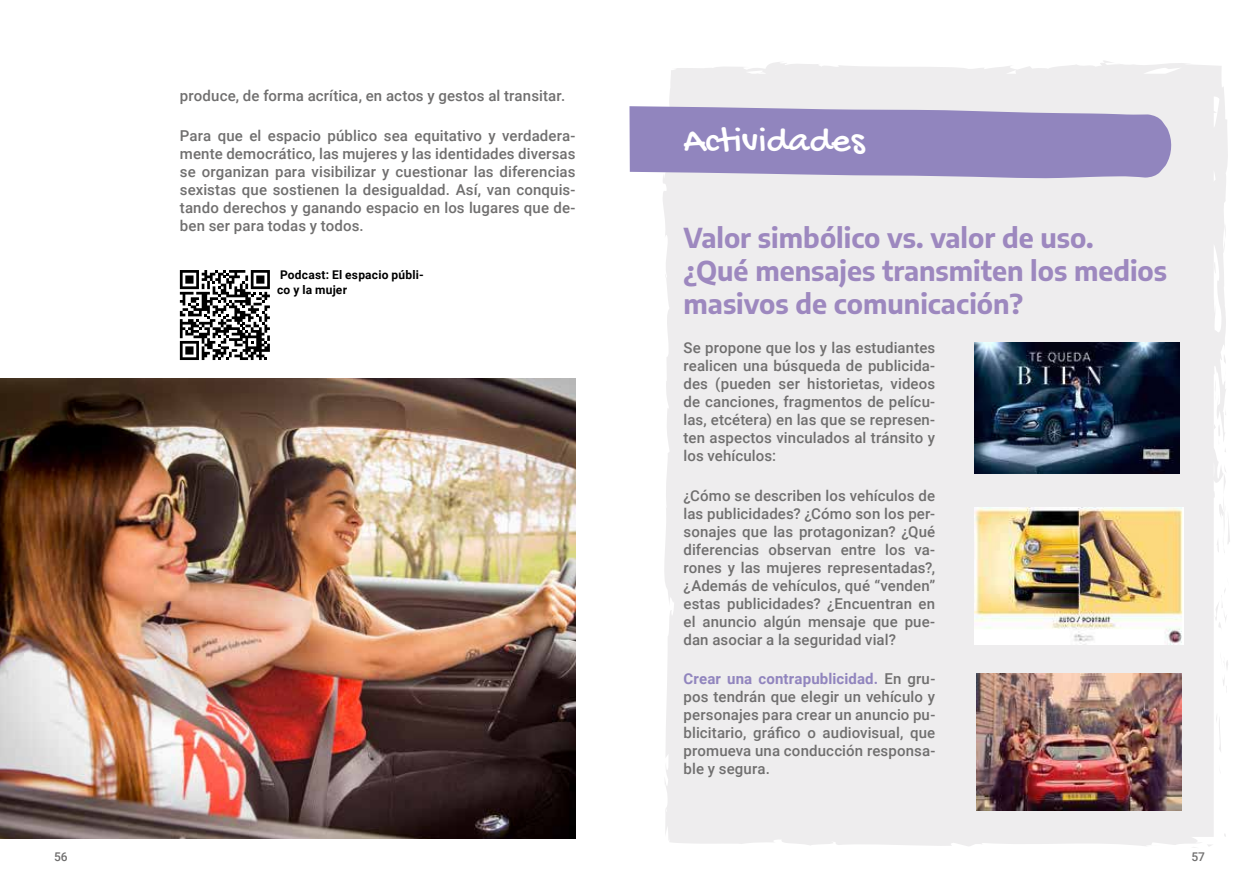
<style>
.page{position:relative;width:1259px;height:893px;background:#fff}
.page>*{position:absolute;margin:0;border:0;box-sizing:border-box;transform-origin:0 0}
.t1{font:37.5px "Gochi Hand";color:#fff}
.t2{font:700 27px/33px "Encode Sans";color:#9d88bf}
.t3{font:500 15px/18px "Roboto";letter-spacing:.01em;color:#706f6f;text-align:justify}
.t4{font:700 12px/15px "Roboto";letter-spacing:.015em;color:#000}
.t5{font:500 12px "Roboto";color:#706f6f}
.s1{font-weight:700;color:#9185be}
</style>
<div class="page">
<svg style="left:180px;top:270px;width:90px;height:90px"></svg>
<img style="left:0;top:378px;width:575px;height:461px">
<div style="left:663px;top:60px;width:567px;height:786px;background:#eeedee"></div>
<svg style="left:1213px;top:424px;width:13px;height:28px"></svg>
<svg style="left:1214px;top:344px;width:13px;height:57px"></svg>
<svg style="left:1214px;top:261px;width:1px;height:14px"></svg>
<svg style="left:1206px;top:844px;width:7px;height:2px"></svg>
<svg style="left:629px;top:106px;width:542px;height:72px;background:#9a90c3"></svg>
<img style="left:975px;top:508px;width:209px;height:136px">
<img style="left:975px;top:342px;width:205px;height:131px">
<img style="left:976px;top:674px;width:205px;height:136px">
<p class="t3" style="left:180px;top:86px;width:387px">produce, de forma acrítica, en actos y gestos al transitar.</p>
<p class="t3" style="left:180px;top:126px;width:397px">Para que el espacio público sea equitativo y verdadera&shy;mente democrático, las mujeres y las identidades diversas se organizan para visibilizar y cuestionar las diferencias sexistas que sostienen la desigualdad. Así, van conquis&shy;tando derechos y ganando espacio en los lugares que de&shy;ben ser para todas y todos.</p>
<p class="t4" style="left:277px;top:267px;width:148px">Podcast: El espacio públi&shy;co y la mujer</p>
<h1 class="t1" style="left:683px;top:121px;width:182px">Actividades</h1>
<h2 class="t2" style="left:683px;top:220px;width:485px">Valor simbólico vs. valor de uso.<br>¿Qué mensajes transmiten los medios masivos de comunicación?</h2>
<p class="t3" style="left:683px;top:338px;width:253px">Se propone que los y las estudiantes realicen una búsqueda de publicida&shy;des (pueden ser historietas, videos de canciones, fragmentos de pelícu&shy;las, etcétera) en las que se represen&shy;ten aspectos vinculados al tránsito y los vehículos:</p>
<p class="t3" style="left:683px;top:486px;width:253px">¿Cómo se describen los vehículos de las publicidades? ¿Cómo son los per&shy;sonajes que las protagonizan? ¿Qué diferencias observan entre los va&shy;rones y las mujeres representadas?, ¿Además de vehículos, qué “venden” estas publicidades? ¿Encuentran en el anuncio algún mensaje que pue&shy;dan asociar a la seguridad vial?</p>
<p class="t3" style="left:683px;top:669px;width:253px"><span class="s1">Crear una contrapublicidad.</span> En gru&shy;pos tendrán que elegir un vehículo y personajes para crear un anuncio pu&shy;blicitario, gráfico o audiovisual, que promueva una conducción responsa&shy;ble y segura.</p>
<p class="t5" style="left:54px;top:848px;width:15px">56</p>
<p class="t5" style="left:1191px;top:848px;width:15px">57</p>
</div>
